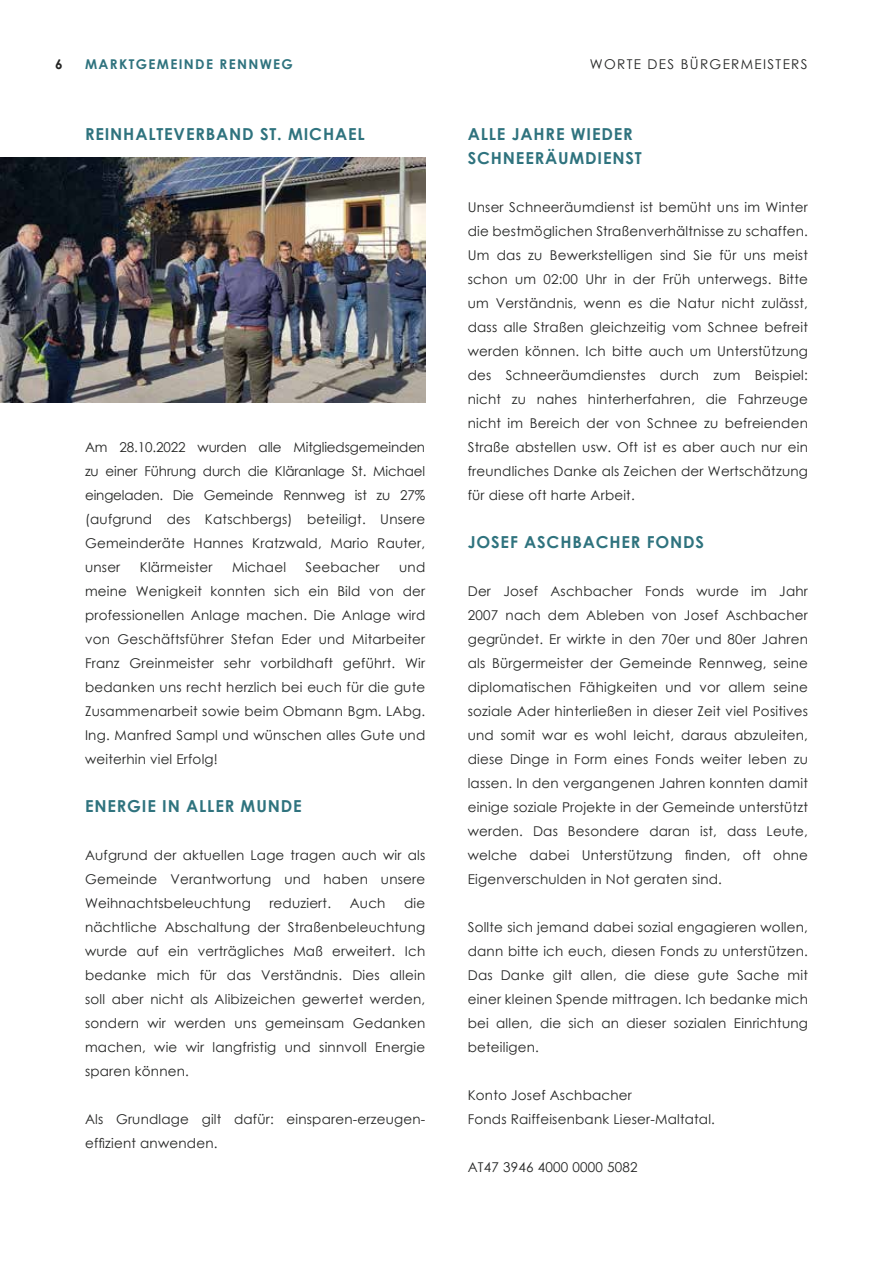
<style>
.page{position:relative;width:893px;height:1263px;background:#fff}
.page>*{position:absolute;margin:0;border:0;box-sizing:border-box;transform-origin:0 0}
.t1{font:700 16.5px/24px "Century Gothic";letter-spacing:.05em;color:#2f737e}
.t2{font:13.5px/24px "Century Gothic";letter-spacing:.015em;color:#242524;text-align:justify}
.t3{font:13.5px "Century Gothic";letter-spacing:.1em;color:#242524}
.t4{font:700 13.5px "Century Gothic";letter-spacing:.1em;color:#2f737e}
.t5{font:700 13.5px "Century Gothic";color:#242524}
</style>
<div class="page">
<img style="left:0;top:157px;width:425px;height:246px">
<p class="t5" style="left:55px;top:56px;width:9px">6</p>
<p class="t4" style="left:85px;top:56px;width:209px">MARKTGEMEINDE RENNWEG</p>
<p class="t3" style="left:590px;top:55px;width:219px">WORTE DES BÜRGERMEISTERS</p>
<p class="t1" style="left:85px;top:122px;width:281px">REINHALTEVERBAND ST. MICHAEL</p>
<p class="t2" style="left:85px;top:435px;width:342px">Am 28.10.2022 wurden alle Mitgliedsgemeinden zu einer Führung durch die Kläranlage St. Michael eingeladen. Die Gemeinde Rennweg ist zu 27% (aufgrund des Katschbergs) beteiligt. Unsere Gemeinderäte Hannes Kratzwald, Mario Rauter, unser</p>
<p class="t2" style="left:140px;top:555px;width:74px">Klärmeister</p>
<p class="t2" style="left:232px;top:555px;width:55px">Michael</p>
<p class="t2" style="left:306px;top:555px;width:76px">Seebacher</p>
<p class="t2" style="left:85px;top:555px;width:342px;text-indent:314px">und meine Wenigkeit konnten sich ein Bild von der professionellen Anlage machen. Die Anlage wird von Geschäftsführer Stefan Eder und Mitarbeiter Franz Greinmeister sehr vorbildhaft geführt. Wir bedanken uns recht herzlich bei euch für die gute Zusammenarbeit sowie beim Obmann Bgm. LAbg.<br>Ing. Manfred Sampl und wünschen alles Gute und weiterhin viel Erfolg!</p>
<p class="t1" style="left:85px;top:794px;width:218px">ENERGIE IN ALLER MUNDE</p>
<p class="t2" style="left:85px;top:843px;width:342px">Aufgrund der aktuellen Lage tragen auch wir als Gemeinde Verantwortung und haben unsere Weihnachtsbeleuchtung</p>
<p class="t2" style="left:85px;top:891px;width:342px;text-indent:319px">die nächtliche Abschaltung der Straßenbeleuchtung wurde auf ein verträgliches Maß erweitert. Ich bedanke mich für das Verständnis. Dies allein soll aber nicht als Alibizeichen gewertet werden, sondern wir werden uns gemeinsam Gedanken machen, wie wir langfristig und sinnvoll Energie sparen können.</p>
<p class="t2" style="left:85px;top:1107px;width:342px">Als Grundlage gilt dafür: einsparen-erzeugen&shy;effizient anwenden.</p>
<p class="t2" style="left:269px;top:891px;width:63px">reduziert.</p>
<p class="t2" style="left:350px;top:891px;width:37px">Auch</p>
<p class="t1" style="left:468px;top:122px;width:176px">ALLE JAHRE WIEDER<br>SCHNEERÄUMDIENST</p>
<p class="t2" style="left:468px;top:195px;width:342px">Unser Schneeräumdienst ist bemüht uns im Winter die bestmöglichen Straßenverhältnisse zu schaffen.<br>Um das zu Bewerkstelligen sind Sie für uns meist schon um 02:00 Uhr in der Früh unterwegs. Bitte um Verständnis, wenn es die Natur nicht zulässt, dass alle Straßen gleichzeitig vom Schnee befreit werden können. Ich bitte auch um Unterstützung des Schneeräumdienstes durch zum Beispiel: nicht zu nahes hinterherfahren, die Fahrzeuge nicht im Bereich der von Schnee zu befreienden Straße abstellen usw. Oft ist es aber auch nur ein freundliches Danke als Zeichen der Wertschätzung für diese oft harte Arbeit.</p>
<p class="t1" style="left:468px;top:530px;width:238px">JOSEF ASCHBACHER FONDS</p>
<p class="t2" style="left:468px;top:579px;width:342px">Der Josef Aschbacher Fonds wurde im Jahr 2007 nach dem Ableben von Josef Aschbacher gegründet. Er wirkte in den 70er und 80er Jahren als Bürgermeister der Gemeinde Rennweg, seine diplomatischen Fähigkeiten und vor allem seine soziale Ader hinterließen in dieser Zeit viel Positives und somit war es wohl leicht, daraus abzuleiten, diese Dinge in Form eines Fonds weiter leben zu lassen. In den vergangenen Jahren konnten damit einige soziale Projekte in der Gemeinde unterstützt werden. Das Besondere daran ist, dass Leute, welche dabei Unterstützung finden, oft ohne Eigenverschulden in Not geraten sind.</p>
<p class="t2" style="left:468px;top:915px;width:342px">Sollte sich jemand dabei sozial engagieren wollen, dann bitte ich euch, diesen Fonds zu unterstützen.<br>Das Danke gilt allen, die diese gute Sache mit einer kleinen Spende mittragen. Ich bedanke mich bei allen, die sich an dieser sozialen Einrichtung beteiligen.</p>
<p class="t2" style="left:468px;top:1083px;width:249px">Konto Josef Aschbacher<br>Fonds Raiffeisenbank Lieser-Maltatal.</p>
<p class="t2" style="left:468px;top:1155px;width:171px">AT47 3946 4000 0000 5082</p>
</div>
